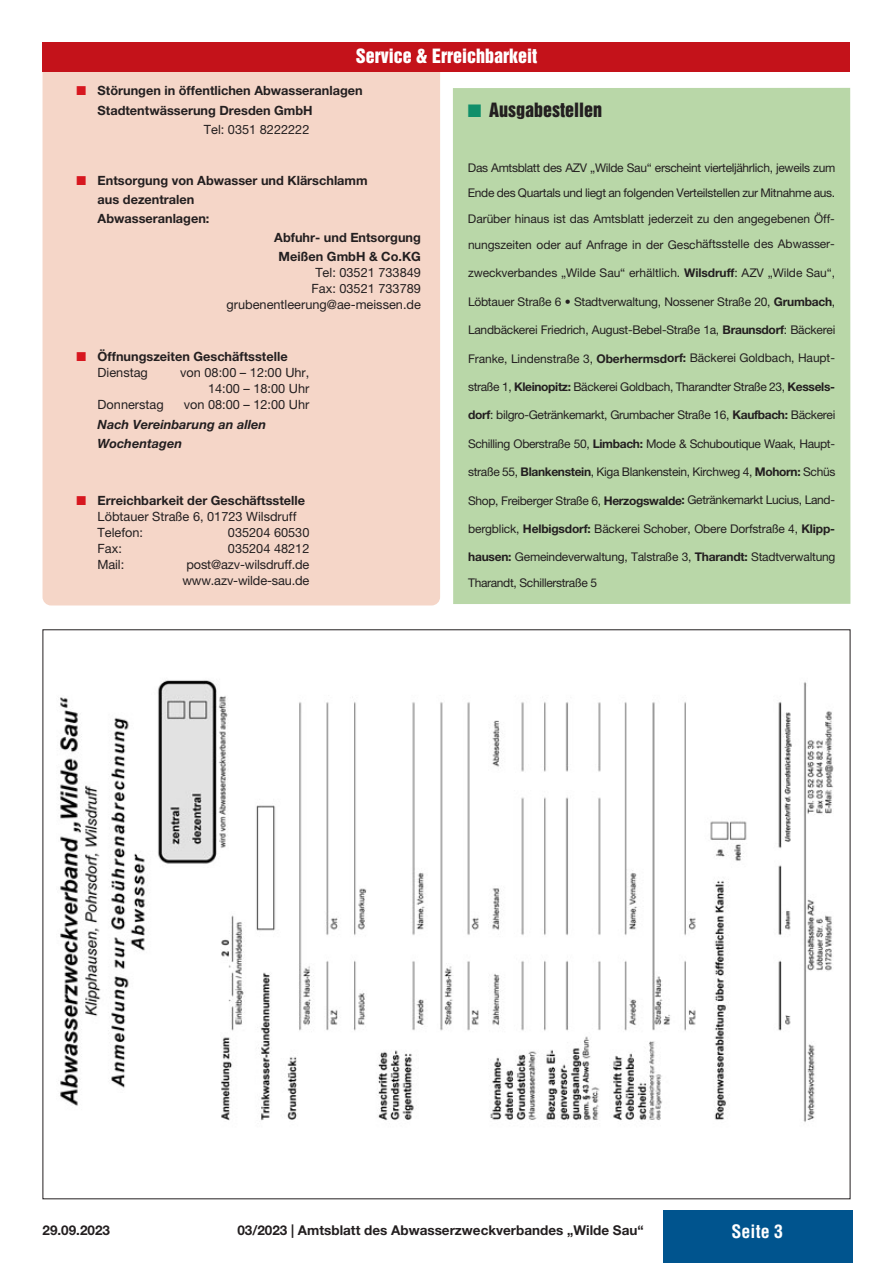
<style>
.page{position:relative;width:893px;height:1263px;background:#fff}
.page>*{position:absolute;margin:0;border:0;box-sizing:border-box;transform-origin:0 0}
.t1{font:18px "Helvetica Inserat LT Std";color:#fff}
.t2{font:18px "Helvetica Inserat LT Std";color:#231f20}
.t3{font:700 condensed 18px "Helvetica";color:#fff}
.t4{font:700 13.5px "Helvetica Neue";color:#231f20}
.t5{font:12.75px/16px "Helvetica Neue";color:#231f20;text-align:right}
.t6{font:700 12.75px/19.4px "Helvetica Neue";color:#231f20}
.t7{font:italic 700 12.75px/19px "Helvetica Neue";color:#231f20}
.t8{font:12px/25.7px "Helvetica Neue";letter-spacing:-.025em;color:#231f20;text-align:justify}
.t9{font:12px "Helvetica Neue";letter-spacing:-.005em;color:#231f20}
.s1{color:#d7171f}
.s2{color:#108f6a}
.s3{font-weight:400}
.s4{font-weight:700}
</style>
<div class="page">
<div style="left:663px;top:1210px;width:189px;height:52px;background:#00548e"></div>
<div style="left:43px;top:57px;width:397px;height:548px;background:#f5d6c8;border-radius:9px"></div>
<div style="left:43px;top:43px;width:807px;height:29px;background:#c4121a"></div>
<div style="left:453px;top:88px;width:397px;height:516px;background:#b9d7a8"></div>
<img style="left:60px;top:680px;width:774px;height:442px">
<h1 class="t1" style="left:356px;top:48px;width:183px">Service &amp; Erreichbarkeit</h1>
<p class="t6" style="left:98px;top:82px;width:267px;text-indent:-21px"><span class="s1">■</span> Störungen in öffentlichen Abwasseranlagen<br>Stadtentwässerung Dresden GmbH</p>
<p class="t5" style="left:204px;top:123px;width:107px">Tel: 0351 8222222</p>
<h1 class="t2" style="left:468px;top:103px;width:136px"><span class="s2">■</span> Ausgabestellen</h1>
<p class="t6" style="left:76px;top:172px;width:293px"><span class="s1">■</span> Entsorgung von Abwasser und Klärschlamm</p>
<p class="t6" style="left:98px;top:191px;width:98px">aus dezentralen</p>
<p class="t6" style="left:98px;top:210px;width:113px">Abwasseranlagen:</p>
<p class="t6" style="left:274px;top:229px;width:148px">Abfuhr- und Entsorgung</p>
<p class="t6" style="left:279px;top:248px;width:144px">Meißen GmbH &amp; Co.KG</p>
<p class="t5" style="left:227px;top:266px;width:196px">Tel: 03521 733849<br>Fax: 03521 733789 grubenentleerung@ae-meissen.de</p>
<p class="t6" style="left:98px;top:349px;width:192px;line-height:16px;text-indent:-21px"><span class="s1">■</span> Öffnungszeiten Geschäftsstelle<br><span class="s3">Dienstag</span></p>
<p class="t5" style="left:180px;top:366px;width:131px">von 08:00 – 12:00 Uhr,<br>14:00 – 18:00 Uhr</p>
<p class="t5" style="left:98px;top:398px;width:68px">Donnerstag</p>
<p class="t5" style="left:184px;top:398px;width:127px">von 08:00 – 12:00 Uhr</p>
<p class="t7" style="left:98px;top:416px;width:170px">Nach Vereinbarung an allen<br>Wochentagen</p>
<p class="t5" style="left:98px;top:493px;width:209px;text-align:left;text-indent:-21px"><span class="s1">■</span> <span class="s4">Erreichbarkeit der Geschäftsstelle<br></span>Löbtauer Straße 6, 01723 Wilsdruff<br>Telefon:</p>
<p class="t5" style="left:228px;top:525px;width:83px">035204 60530</p>
<p class="t5" style="left:98px;top:541px;width:26px">Fax:</p>
<p class="t5" style="left:228px;top:541px;width:83px">035204 48212</p>
<p class="t5" style="left:98px;top:558px;width:28px">Mail:</p>
<p class="t5" style="left:182px;top:558px;width:129px;text-align:center">post@azv-wilsdruff.de www.azv-wilde-sau.de</p>
<p class="t8" style="left:468px;top:156px;width:369px">Das Amtsblatt des AZV „Wilde Sau“ erscheint vierteljährlich, jeweils zum Ende des Quartals und liegt an folgenden Verteilstellen zur Mitnahme aus.<br>Darüber hinaus ist das Amtsblatt jederzeit zu den angegebenen Öff&shy;nungszeiten oder auf Anfrage in der Geschäftsstelle des Abwasser-</p>
<p class="t9" style="left:468px;top:269px;width:369px">zweckverbandes „Wilde Sau“ erhältlich. <span class="s4">Wilsdruff</span>: AZV „Wilde Sau“,</p>
<p class="t8" style="left:468px;top:290px;width:369px">Löbtauer Straße 6 • Stadtverwaltung, Nossener Straße 20, <span class="s4">Grumbach</span>,</p>
<p class="t8" style="left:468px;top:318px;width:369px">Landbäckerei Friedrich, August-Bebel-Straße 1a, <span class="s4">Braunsdorf</span>: Bäckerei</p>
<p class="t9" style="left:468px;top:354px;width:368px">Franke, Lindenstraße 3, <span class="s4">Oberhermsdorf:</span> Bäckerei Goldbach, Haupt-</p>
<p class="t8" style="left:468px;top:375px;width:368px">straße 1, <span class="s4">Kleinopitz:</span> Bäckerei Goldbach, Tharandter Straße 23, <span class="s4">Kessels-</span></p>
<p class="t8" style="left:468px;top:403px;width:369px"><span class="s4">dorf</span>: bilgro-Getränkemarkt, Grumbacher Straße 16, <span class="s4">Kaufbach:</span> Bäckerei</p>
<p class="t8" style="left:468px;top:432px;width:368px">Schilling Oberstraße 50, <span class="s4">Limbach:</span> Mode &amp; Schuboutique Waak, Haupt-</p>
<p class="t8" style="left:468px;top:460px;width:369px">straße 55, <span class="s4">Blankenstein</span>, Kiga Blankenstein, Kirchweg 4, <span class="s4">Mohorn:</span> Schüs</p>
<p class="t8" style="left:468px;top:489px;width:368px">Shop, Freiberger Straße 6, <span class="s4">Herzogswalde:</span> Getränkemarkt Lucius, Land-</p>
<p class="t8" style="left:468px;top:517px;width:368px">bergblick, <span class="s4">Helbigsdorf:</span> Bäckerei Schober, Obere Dorfstraße 4, <span class="s4">Klipp-</span></p>
<p class="t8" style="left:468px;top:545px;width:369px"><span class="s4">hausen:</span> Gemeindeverwaltung, Talstraße 3, <span class="s4">Tharandt:</span> Stadtverwaltung<br>Tharandt, Schillerstraße 5</p>
<p class="t4" style="left:43px;top:1225px;width:69px">29.09.2023</p>
<p class="t4" style="left:237px;top:1225px;width:408px">03/2023 | Amtsblatt des Abwasserzweckverbandes „Wilde Sau“</p>
<h1 class="t3" style="left:732px;top:1225px;width:53px">Seite 3</h1>
</div>
